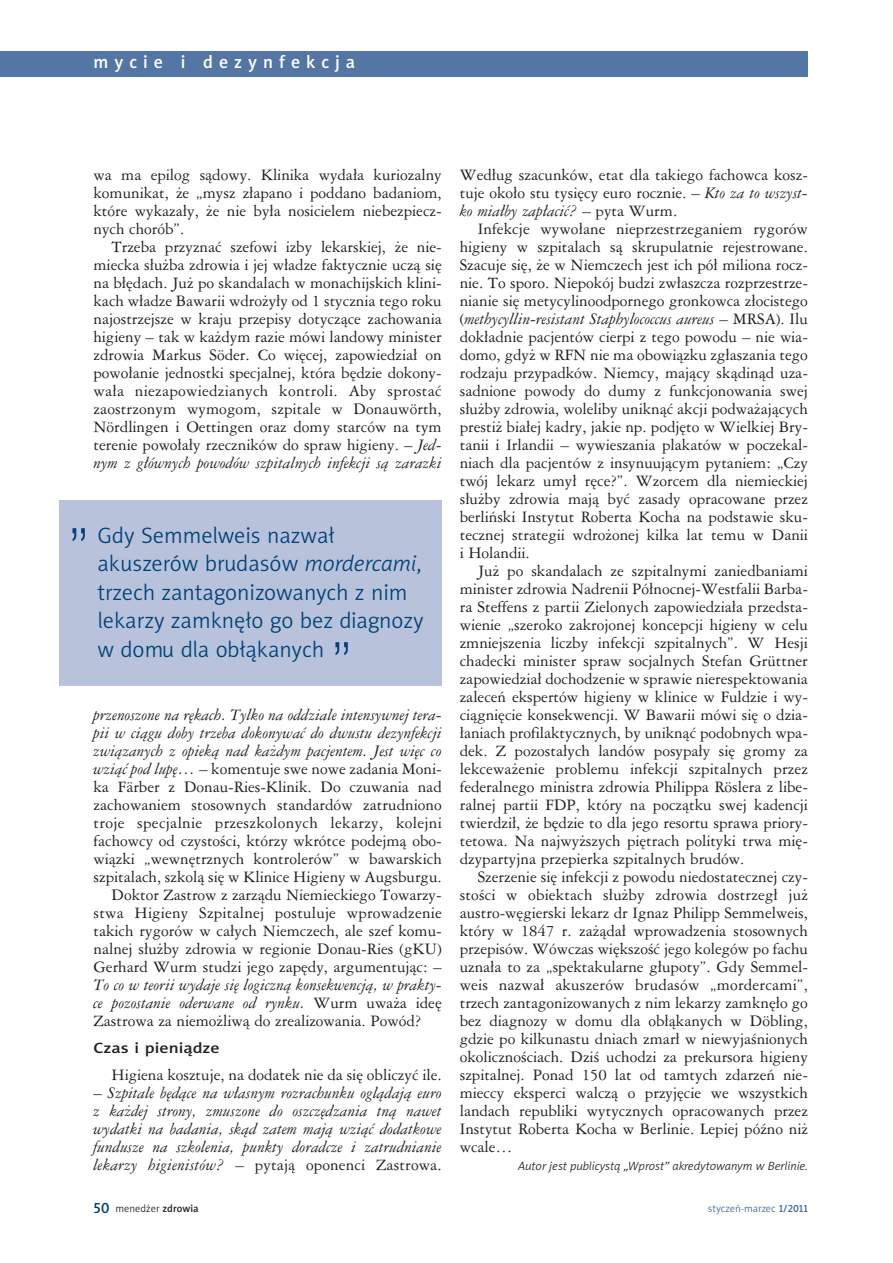
<style>
.page{position:relative;width:893px;height:1263px;background:#fff}
.page>*{position:absolute;margin:0;border:0;box-sizing:border-box;transform-origin:0 0}
.t1{font:52.5px "Swis 721 Lt PL";color:#004279}
.t2{font:22.5px/28.5px "Naomi Sans EFNPS Light";color:#004279}
.t3{font:18px "Naomi Sans EFNPS Medium";letter-spacing:.335em;color:#fff}
.t4{font:15px/18px "Ameri Garmnd PL";color:#231f20;text-align:justify}
.t5{font:italic 15px/18px "Ameri Garmnd PL";color:#231f20;text-align:justify}
.t6{font:15px "Naomi Sans EFNPS Medium";color:#231f20;scale:1.2 1}
.t7{font:italic 12px "Naomi Sans EFNPS Light";color:#231f20}
.t8{font:10.5px "Naomi Sans EFNPS Light";color:#3d6799}
.t9{font:10.5px "Naomi Sans EFNPS Light";color:#231f20}
.s1{font-style:italic}
.s2{font-style:normal}
.s3{font-family:"Naomi Sans EFNPS Medium";font-size:15px;color:#004279}
.s4{font-family:"Naomi Sans EFNPS Medium"}
</style>
<div class="page">
<div style="left:0;top:51px;width:808px;height:26px;background:#5476a5"></div>
<div style="left:59px;top:500px;width:383px;height:185px;background:#b8c3db"></div>
<p class="t3" style="left:94px;top:55px;width:263px">mycie i dezynfekcja</p>
<p class="t4" style="left:94px;top:166px;width:350px">wa ma epilog sądowy. Klinika wydała kuriozalny komunikat, że „mysz złapano i poddano badaniom, które wykazały, że nie była nosicielem niebezpiecz&shy;nych chorób”.</p>
<p class="t4" style="left:94px;top:238px;width:350px;text-indent:18px">Trzeba przyznać szefowi izby lekarskiej, że nie&shy;miecka służba zdrowia i jej władze faktycznie uczą się na błędach. Już po skandalach w monachijskich klini&shy;kach władze Bawarii wdrożyły od 1 stycznia tego roku najostrzejsze w kraju przepisy dotyczące zachowania higieny – tak w każdym razie mówi landowy minister zdrowia Markus Söder. Co więcej, zapowiedział on powołanie jednostki specjalnej, która będzie dokony&shy;wała niezapowiedzianych kontroli. Aby sprostać zaostrzonym wymogom, szpitale w Donauwörth, Nördlingen i Oettingen oraz domy starców na tym terenie powołały rzeczników do spraw higieny. – <span class="s1">Jed&shy;nym z głównych powodów szpitalnych infekcji są zarazki</span></p>
<h1 class="t1" style="left:68px;top:520px;width:24px">”</h1>
<h2 class="t2" style="left:97px;top:522px;width:328px">Gdy Semmelweis nazwał akuszerów brudasów <span class="s1">mordercami</span>, trzech zantagonizowanych z nim lekarzy zamknęło go bez diagnozy w domu dla obłąkanych</h2>
<h1 class="t1" style="left:330px;top:634px;width:24px">”</h1>
<p class="t4" style="left:94px;top:706px;width:350px;text-align:right"><span class="s1">przenoszone na rękach. Tylko na oddziale intensywnej tera&shy;pii w ciągu doby trzeba dokonywać do dwustu dezynfekcji związanych z opieką nad każdym pacjentem. Jest więc co wziąć pod lupę…</span> – komentuje swe nowe zadania Moni&shy;ka Färber z Donau-Ries-Klinik. Do czuwania nad zachowaniem stosownych standardów zatrudniono troje specjalnie przeszkolonych lekarzy, kolejni fachowcy od czystości, którzy wkrótce podejmą obo&shy;wiązki „wewnętrznych kontrolerów” w bawarskich szpitalach, szkolą się w Klinice Higieny w Augsburgu.<br>Doktor Zastrow z zarządu Niemieckiego Towarzy&shy;stwa Higieny Szpitalnej postuluje wprowadzenie takich rygorów w całych Niemczech, ale szef komu&shy;nalnej służby zdrowia w regionie Donau-Ries (gKU)<br>Gerhard Wurm studzi jego zapędy, argumentując: –</p>
<p class="t5" style="left:94px;top:976px;width:350px">To co w teorii wydaje się logiczną konsekwencją, w prakty&shy;ce pozostanie oderwane od rynku. <span class="s2">Wurm uważa ideę Zastrowa za niemożliwą do zrealizowania. Powód?</span></p>
<p class="t6" style="left:94px;top:1042px;width:107px">Czas i pieniądze</p>
<p class="t4" style="left:111px;top:1066px;width:332px">Higiena kosztuje, na dodatek nie da się obliczyć ile.</p>
<p class="t5" style="left:94px;top:1084px;width:350px"><span class="s2">–</span> Szpitale będące na własnym rozrachunku oglądają euro z każdej strony, zmuszone do oszczędzania tną nawet wydatki na badania, skąd zatem mają wziąć dodatkowe fundusze na szkolenia, punkty doradcze i zatrudnianie lekarzy higienistów? <span class="s2">– pytają oponenci Zastrowa.</span></p>
<p class="t4" style="left:460px;top:166px;width:350px">Według szacunków, etat dla takiego fachowca kosz&shy;tuje około stu tysięcy euro rocznie. – <span class="s1">Kto za to wszyst&shy;ko miałby zapłacić?</span> – pyta Wurm.</p>
<p class="t4" style="left:460px;top:220px;width:350px;text-indent:18px">Infekcje wywołane nieprzestrzeganiem rygorów higieny w szpitalach są skrupulatnie rejestrowane.<br>Szacuje się, że w Niemczech jest ich pół miliona rocz&shy;nie. To sporo. Niepokój budzi zwłaszcza rozprzestrze&shy;nianie się metycylinoodpornego gronkowca złocistego (<span class="s1">methycyllin-resistant Staphylococcus aureus</span> – MRSA). Ilu dokładnie pacjentów cierpi z tego powodu – nie wia&shy;domo, gdyż w RFN nie ma obowiązku zgłaszania tego rodzaju przypadków. Niemcy, mający skądinąd uza&shy;sadnione powody do dumy z funkcjonowania swej służby zdrowia, woleliby uniknąć akcji podważających prestiż białej kadry, jakie np. podjęto w Wielkiej Bry&shy;tanii i Irlandii – wywieszania plakatów w poczekal&shy;niach dla pacjentów z insynuującym pytaniem: „Czy twój lekarz umył ręce?”. Wzorcem dla niemieckiej służby zdrowia mają być zasady opracowane przez berliński Instytut Roberta Kocha na podstawie sku&shy;tecznej strategii wdrożonej kilka lat temu w Danii i Holandii.</p>
<p class="t4" style="left:460px;top:562px;width:350px;text-indent:18px">Już po skandalach ze szpitalnymi zaniedbaniami minister zdrowia Nadrenii Północnej-Westfalii Barba&shy;ra Steffens z partii Zielonych zapowiedziała przedsta&shy;wienie „szeroko zakrojonej koncepcji higieny w celu zmniejszenia liczby infekcji szpitalnych”. W Hesji chadecki minister spraw socjalnych Stefan Grüttner zapowiedział dochodzenie w sprawie nierespektowania zaleceń ekspertów higieny w klinice w Fuldzie i wy&shy;ciągnięcie konsekwencji. W Bawarii mówi się o dzia&shy;łaniach profilaktycznych, by uniknąć podobnych wpa&shy;dek. Z pozostałych landów posypały się gromy za lekceważenie problemu infekcji szpitalnych przez federalnego ministra zdrowia Philippa Röslera z libe&shy;ralnej partii FDP, który na początku swej kadencji twierdził, że będzie to dla jego resortu sprawa priory&shy;tetowa. Na najwyższych piętrach polityki trwa mię&shy;dzypartyjna przepierka szpitalnych brudów.</p>
<p class="t4" style="left:460px;top:868px;width:350px;text-indent:18px">Szerzenie się infekcji z powodu niedostatecznej czy&shy;stości w obiektach służby zdrowia dostrzegł już austro-węgierski lekarz dr Ignaz Philipp Semmelweis, który w 1847 r. zażądał wprowadzenia stosownych przepisów. Wówczas większość jego kolegów po fachu uznała to za „spektakularne głupoty”. Gdy Semmel&shy;weis nazwał akuszerów brudasów „mordercami”, trzech zantagonizowanych z nim lekarzy zamknęło go bez diagnozy w domu dla obłąkanych w Döbling, gdzie po kilkunastu dniach zmarł w niewyjaśnionych okolicznościach. Dziś uchodzi za prekursora higieny szpitalnej. Ponad 150 lat od tamtych zdarzeń nie&shy;mieccy eksperci walczą o przyjęcie we wszystkich landach republiki wytycznych opracowanych przez Instytut Roberta Kocha w Berlinie. Lepiej późno niż wcale…</p>
<p class="t7" style="left:518px;top:1161px;width:291px">Autor jest publicystą „Wprost” akredytowanym w Berlinie.</p>
<p class="t9" style="left:94px;top:1204px;width:106px"><span class="s3">50</span> menedżer <span class="s4">zdrowia</span></p>
<p class="t8" style="left:708px;top:1204px;width:102px">styczeń-marzec <span class="s4">1/2011</span></p>
</div>
